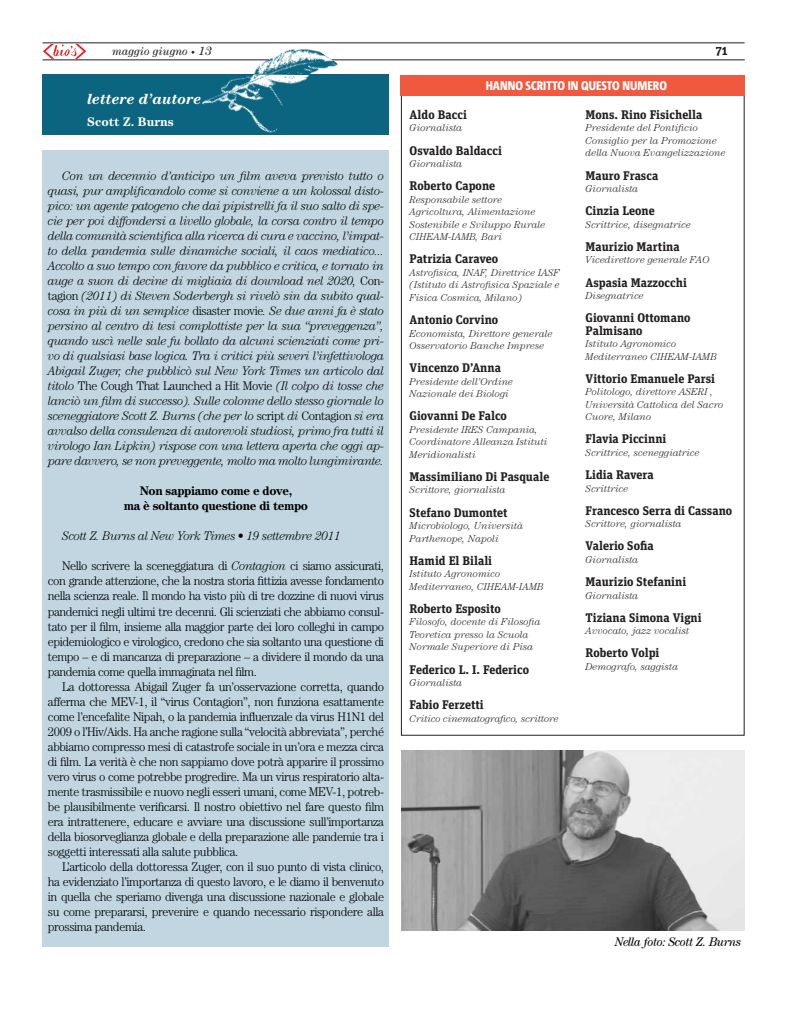
<style>
.page{position:relative;width:798px;height:1028px;background:#fff}
.page>*{position:absolute;margin:0;border:0;box-sizing:border-box;transform-origin:0 0}
.t1{font:italic 700 15px "Century";color:#fff}
.t2{font:300 12.5px/15px "Century";letter-spacing:-.03em;color:#000;text-align:justify}
.t3{font:italic 300 12.5px/15px "Century";letter-spacing:-.03em;color:#000;text-align:justify}
.t4{font:700 12.5px/12.5px "Unit Slab Pro";color:#231f20}
.t5{font:700 12.5px/15px "Century";letter-spacing:-.03em;color:#000;text-align:center}
.t6{font:800 12.5px "Corpid Cd OT";color:#fff}
.t7{font:700 12.5px "Century";color:#fff}
.t8{font:italic 12.5px "Century";letter-spacing:-.03em;color:#000}
.t9{font:italic 11.25px "Century";color:#231f20}
.t10{font:italic 300 10px/12.5px "Century";color:#231f20}
.s1{font-size:8px}
.s2{font-size:12px}
.s3{font-style:normal}
.s4{font-style:italic}
</style>
<div class="page">
<hr style="left:43px;top:43px;width:701px;height:1px;background:#231f20">
<svg style="left:43px;top:44px;width:43px;height:15px"></svg>
<hr style="left:43px;top:60px;width:701px;height:1px;background:#231f20">
<div style="left:400px;top:75px;width:344px;height:20px;background:#f0593e"></div>
<div style="left:43px;top:150px;width:346px;height:796px;background:#c2d6e1"></div>
<div style="left:43px;top:75px;width:346px;height:60px;background:#0b6580"></div>
<img style="left:202px;top:42px;width:148px;height:33px">
<img style="left:202px;top:74px;width:146px;height:59px">
<img style="left:401px;top:750px;width:343px;height:180px">
<p class="t9" style="left:112px;top:45px;width:101px">maggio giugno <span class="s1">•</span> <span class="s2">13</span></p>
<p class="t4" style="left:715px;top:44px;width:13px">71</p>
<p class="t6" style="left:485px;top:78px;width:183px">HANNO SCRITTO IN QUESTO NUMERO</p>
<p class="t1" style="left:88px;top:90px;width:115px">lettere d’autore</p>
<p class="t7" style="left:87px;top:114px;width:88px">Scott Z. Burns</p>
<p class="t7" style="left:87px;top:114px;width:93px">Giuseppe Verdi</p>
<p class="t3" style="left:48px;top:168px;width:337px;text-indent:14px">Con un decennio d’anticipo un film aveva previsto tutto o quasi, pur amplificandolo come si conviene a un kolossal disto&shy;pico: un agente patogeno che dai pipistrelli fa il suo salto di spe&shy;cie per poi diffondersi a livello globale, la corsa contro il tempo della comunità scientifica alla ricerca di cura e vaccino, l’impat&shy;to della pandemia sulle dinamiche sociali, il caos mediatico...<br>Accolto a suo tempo con favore da pubblico e critica, e tornato in auge a suon di decine di migliaia di download nel 2020, <span class="s3">Con&shy;tagion</span> (2011) di Steven Soderbergh si rivelò sin da subito qual&shy;cosa in più di un semplice <span class="s3">disaster movie</span>. Se due anni fa è stato persino al centro di tesi complottiste per la sua “preveggenza”, quando uscì nelle sale fu bollato da alcuni scienziati come pri&shy;vo di qualsiasi base logica. Tra i critici più severi l’infettivologa Abigail Zuger, che pubblicò sul New York Times un articolo dal titolo <span class="s3">The Cough That Launched a Hit Movie</span> (Il colpo di tosse che lanciò un film di successo). Sulle colonne dello stesso giornale lo sceneggiatore Scott Z. Burns (che per lo <span class="s3">script</span> di <span class="s3">Contagion</span> si era avvalso della consulenza di autorevoli studiosi, primo fra tutti il virologo Ian Lipkin) rispose con una lettera aperta che oggi ap&shy;pare davvero, se non preveggente, molto ma molto lungimirante.</p>
<p class="t5" style="left:124px;top:483px;width:186px">Non sappiamo come e dove,<br>ma è soltanto questione di tempo</p>
<p class="t3" style="left:62px;top:528px;width:280px">Scott Z. Burns al New York Times <span class="s3">•</span> 19 settembre 2011</p>
<p class="t2" style="left:48px;top:558px;width:337px;text-indent:14px">Nello scrivere la sceneggiatura di <span class="s4">Contagion</span> ci siamo assicurati, con grande attenzione, che la nostra storia fittizia avesse fondamento nella scienza reale. Il mondo ha visto più di tre dozzine di nuovi virus pandemici negli ultimi tre decenni. Gli scienziati che abbiamo consul&shy;tato per il film, insieme alla maggior parte dei loro colleghi in campo epidemiologico e virologico, credono che sia soltanto una questione di tempo – e di mancanza di preparazione – a dividere il mondo da una pandemia come quella immaginata nel film.</p>
<p class="t2" style="left:48px;top:678px;width:337px;text-indent:14px">La dottoressa Abigail Zuger fa un’osservazione corretta, quando afferma che MEV-1, il “virus Contagion”, non funziona esattamente come l’encefalite Nipah, o la pandemia influenzale da virus H1N1 del 2009 o l’Hiv/Aids. Ha anche ragione sulla “velocità abbreviata”, perché abbiamo compresso mesi di catastrofe sociale in un’ora e mezza circa di film. La verità è che non sappiamo dove potrà apparire il prossimo vero virus o come potrebbe progredire. Ma un virus respiratorio alta&shy;mente trasmissibile e nuovo negli esseri umani, come MEV-1, potreb&shy;be plausibilmente verificarsi. Il nostro obiettivo nel fare questo film era intrattenere, educare e avviare una discussione sull’importanza della biosorveglianza globale e della preparazione alle pandemie tra i soggetti interessati alla salute pubblica.</p>
<p class="t2" style="left:48px;top:858px;width:337px;text-indent:14px">L’articolo della dottoressa Zuger, con il suo punto di vista clinico, ha evidenziato l’importanza di questo lavoro, e le diamo il benvenuto in quella che speriamo divenga una discussione nazionale e globale su come prepararsi, prevenire e quando necessario rispondere alla prossima pandemia.</p>
<p class="t4" style="left:409px;top:108px;width:59px">Aldo Bacci</p>
<p class="t10" style="left:409px;top:122px;width:54px">Giornalista</p>
<p class="t4" style="left:409px;top:143px;width:94px">Osvaldo Baldacci</p>
<p class="t10" style="left:409px;top:157px;width:54px">Giornalista</p>
<p class="t4" style="left:409px;top:179px;width:87px">Roberto Capone</p>
<p class="t10" style="left:409px;top:193px;width:137px">Responsabile settore<br>Agricoltura, Alimentazione<br>Sostenibile e Sviluppo Rurale<br>CIHEAM-IAMB, Bari</p>
<p class="t4" style="left:409px;top:252px;width:90px">Patrizia Caraveo</p>
<p class="t10" style="left:409px;top:266px;width:152px;text-align:justify">Astrofisica, INAF, Direttrice IASF (Istituto di Astrofisica Spaziale e Fisica Cosmica, Milano)</p>
<p class="t4" style="left:409px;top:313px;width:90px">Antonio Corvino</p>
<p class="t10" style="left:409px;top:327px;width:144px">Economista, Direttore generale<br>Osservatorio Banche Imprese</p>
<p class="t4" style="left:409px;top:361px;width:93px">Vincenzo D’Anna</p>
<p class="t10" style="left:409px;top:375px;width:105px">Presidente dell’Ordine<br>Nazionale dei Biologi</p>
<p class="t4" style="left:409px;top:409px;width:99px">Giovanni De Falco</p>
<p class="t10" style="left:409px;top:423px;width:139px">Presidente IRES Campania,<br>Coordinatore Alleanza Istituti<br>Meridionalisti</p>
<p class="t4" style="left:409px;top:469px;width:141px">Massimiliano Di Pasquale</p>
<p class="t10" style="left:409px;top:484px;width:97px">Scrittore, giornalista</p>
<p class="t4" style="left:409px;top:505px;width:99px">Stefano Dumontet</p>
<p class="t10" style="left:409px;top:519px;width:115px">Microbiologo, Università<br>Parthenope, Napoli</p>
<p class="t4" style="left:409px;top:553px;width:84px">Hamid El Bilali</p>
<p class="t10" style="left:409px;top:567px;width:135px">Istituto Agronomico<br>Mediterraneo, CIHEAM-IAMB</p>
<p class="t4" style="left:409px;top:601px;width:93px">Roberto Esposito</p>
<p class="t10" style="left:409px;top:615px;width:132px">Filosofo, docente di Filosofia<br>Teoretica presso la Scuola<br>Normale Superiore di Pisa</p>
<p class="t4" style="left:409px;top:662px;width:121px">Federico L. I. Federico</p>
<p class="t10" style="left:409px;top:676px;width:54px">Giornalista</p>
<p class="t4" style="left:409px;top:698px;width:76px">Fabio Ferzetti</p>
<p class="t10" style="left:409px;top:712px;width:150px">Critico cinematografico, scrittore</p>
<p class="t4" style="left:585px;top:108px;width:118px">Mons. Rino Fisichella</p>
<p class="t10" style="left:585px;top:122px;width:141px">Presidente del Pontificio<br>Consiglio per la Promozione della Nuova Evangelizzazione</p>
<p class="t4" style="left:585px;top:168px;width:74px">Mauro Frasca</p>
<p class="t10" style="left:585px;top:182px;width:54px">Giornalista</p>
<p class="t4" style="left:585px;top:204px;width:71px">Cinzia Leone</p>
<p class="t10" style="left:585px;top:218px;width:107px">Scrittrice, disegnatrice</p>
<p class="t4" style="left:585px;top:239px;width:96px">Maurizio Martina</p>
<p class="t10" style="left:585px;top:254px;width:125px">Vicedirettore generale FAO</p>
<p class="t4" style="left:585px;top:275px;width:103px">Aspasia Mazzocchi</p>
<p class="t10" style="left:585px;top:289px;width:60px">Disegnatrice</p>
<p class="t4" style="left:585px;top:311px;width:106px">Giovanni Ottomano<br>Palmisano</p>
<p class="t10" style="left:585px;top:337px;width:133px">Istituto Agronomico<br>Mediterraneo CIHEAM-IAMB</p>
<p class="t4" style="left:585px;top:371px;width:131px">Vittorio Emanuele Parsi</p>
<p class="t10" style="left:585px;top:385px;width:139px">Politologo, direttore ASERI ,<br>Università Cattolica del Sacro<br>Cuore, Milano</p>
<p class="t4" style="left:585px;top:432px;width:82px">Flavia Piccinni</p>
<p class="t10" style="left:585px;top:446px;width:116px">Scrittrice, sceneggiatrice</p>
<p class="t4" style="left:585px;top:468px;width:70px">Lidia Ravera</p>
<p class="t10" style="left:585px;top:482px;width:44px">Scrittrice</p>
<p class="t4" style="left:585px;top:503px;width:148px">Francesco Serra di Cassano</p>
<p class="t10" style="left:585px;top:517px;width:97px">Scrittore, giornalista</p>
<p class="t4" style="left:585px;top:539px;width:70px">Valerio Sofia</p>
<p class="t10" style="left:585px;top:553px;width:54px">Giornalista</p>
<p class="t4" style="left:585px;top:574px;width:102px">Maurizio Stefanini</p>
<p class="t10" style="left:585px;top:589px;width:54px">Giornalista</p>
<p class="t4" style="left:585px;top:610px;width:118px">Tiziana Simona Vigni</p>
<p class="t10" style="left:585px;top:624px;width:105px">Avvocato, jazz vocalist</p>
<p class="t4" style="left:585px;top:646px;width:75px">Roberto Volpi</p>
<p class="t10" style="left:585px;top:660px;width:94px">Demografo, saggista</p>
<p class="t8" style="left:614px;top:934px;width:128px">Nella foto: Scott Z. Burns</p>
</div>
